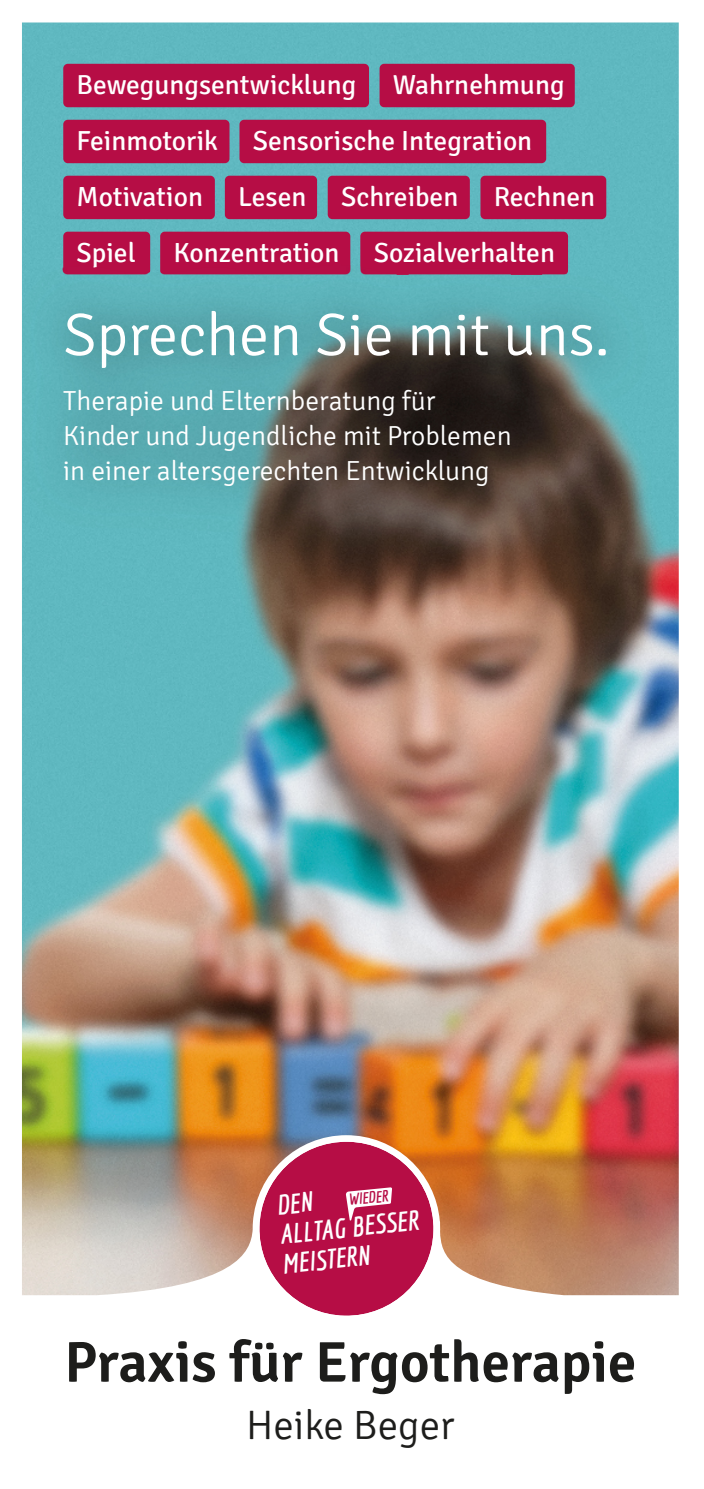
<style>
.page{position:relative;width:704px;height:1489px;background:#fff}
.page>*{position:absolute;margin:0;border:0;box-sizing:border-box;transform-origin:0 0}
.t1{font:300 60px "Signika";color:#fff}
.t2{font:600 57.5px "Signika";color:#1d1d1b}
.t3{font:300 41px "Signika";color:#1d1d1b}
.t4{font:27.5px/56px "Signika";color:#fff}
.t5{font:300 27.5px/35px "Signika";color:#fff}
.t6{font:italic 700 27.25px/29.8px "Economica";color:#fff}
.t7{font:italic 700 15.75px "Economica";color:#b60d45}
</style>
<div class="page">
<img style="left:22px;top:22px;width:657px;height:1113px">
<img style="left:22px;top:1135px;width:657px;height:161px">
<svg style="left:258px;top:1142px;width:176px;height:174px"></svg>
<p class="t4" style="left:77px;top:58px;width:281px">Bewegungsentwicklung<br>Feinmotorik</p>
<p class="t4" style="left:393px;top:58px;width:173px">Wahrnehmung</p>
<p class="t4" style="left:253px;top:113px;width:281px">Sensorische Integration</p>
<p class="t4" style="left:174px;top:169px;width:167px;text-indent:-97px">Motivation<br>Konzentration</p>
<p class="t4" style="left:238px;top:169px;width:70px">Lesen</p>
<p class="t4" style="left:341px;top:169px;width:119px">Schreiben</p>
<p class="t4" style="left:374px;top:169px;width:223px;text-indent:120px">Rechnen<br>Sozialverhalten</p>
<p class="t4" style="left:77px;top:225px;width:61px">Spiel</p>
<h1 class="t1" style="left:63px;top:299px;width:548px">Sprechen Sie mit uns.</h1>
<p class="t5" style="left:63px;top:384px;width:450px">Therapie und Elternberatung für<br>Kinder und Jugendliche mit Problemen in einer altersgerechten Entwicklung</p>
<p class="t7" style="left:348px;top:1190px;width:41px;rotate:-6deg">WIEDER</p>
<p class="t6" style="left:274px;top:1190px;width:142px;rotate:-6deg">DEN<br>ALLTAG BESSER<br>MEISTERN</p>
<h2 class="t2" style="left:64px;top:1327px;width:573px">Praxis für Ergotherapie</h2>
<h3 class="t3" style="left:246px;top:1401px;width:210px">Heike Beger</h3>
</div>
